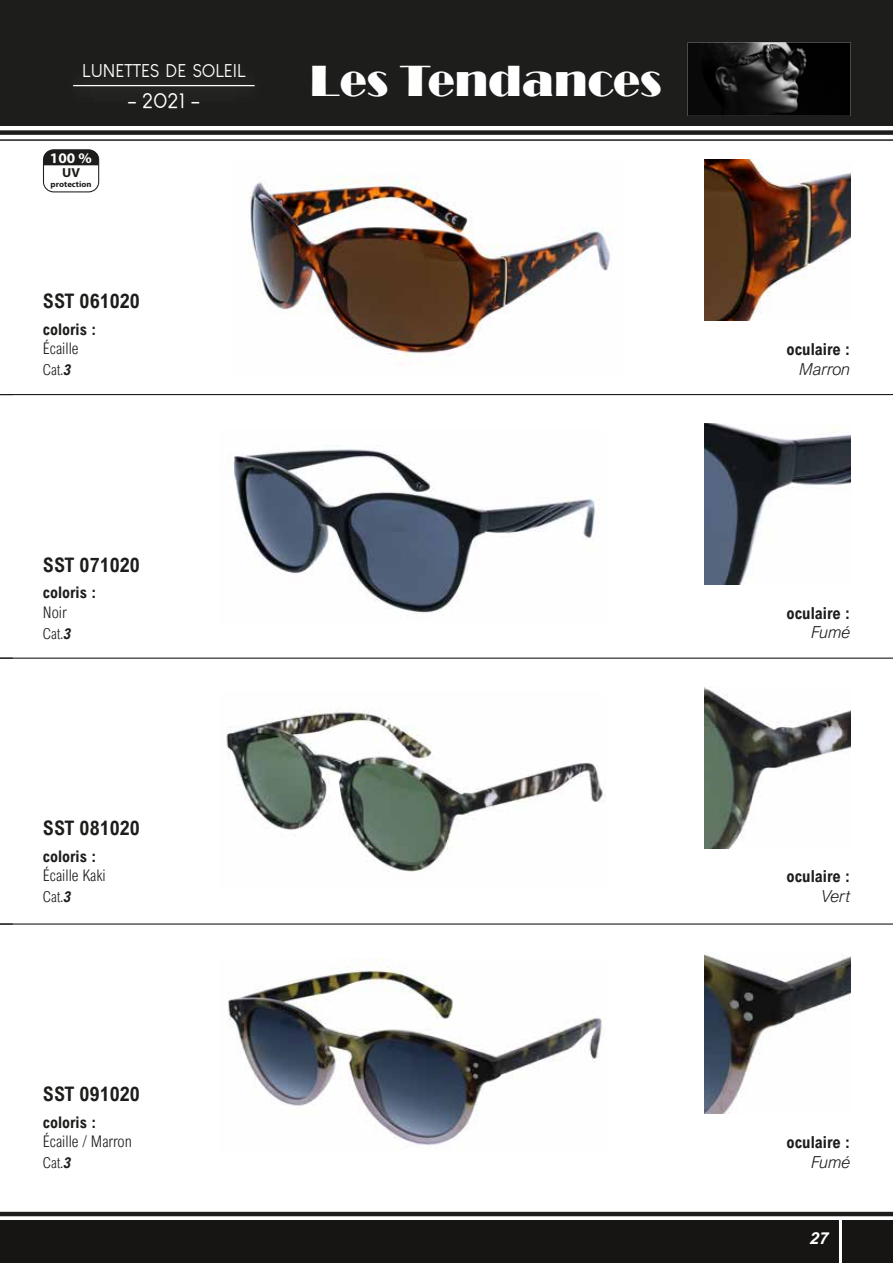
<style>
.page{position:relative;width:893px;height:1263px;background:#fff}
.page>*{position:absolute;margin:0;border:0;box-sizing:border-box;transform-origin:0 0}
.t1{font:45px "Broadway";color:#fff}
.t2{font:22.2px "Louis George Cafe";color:#fff}
.t3{font:700 19.95px "Arial Nova Cond";color:#1d1d1b}
.t4{font:18px "Louis George Cafe";color:#fff}
.t5{font:700 16.5px "Arial Nova Cond";color:#1d1d1b}
.t6{font:italic 300 16.5px "Arial Nova";color:#1d1d1b}
.t7{font:italic 700 16.5px "Arial Nova";color:#fff}
.t8{font:300 16.05px "Arial Nova Cond";color:#1d1d1b}
.t9{font:700 16.05px "Arial Nova Cond";color:#1d1d1b}
.t10{font:300 15px "Arial Nova Cond";color:#1d1d1b}
.t11{font:700 14.7px "Myriad Pro";color:#fff;scale:1.04 1}
.t12{font:700 13.05px "Myriad Pro";color:#1d1d1b;scale:1.04 1}
.t13{font:700 8.4px "Myriad Pro";color:#1d1d1b;scale:1.04 1}
.s1{font-weight:700;font-style:italic}
</style>
<div class="page">
<div style="left:0;top:1220px;width:893px;height:43px;background:#161513"></div>
<div style="left:0;top:0;width:893px;height:125px;background:#1d1d1b"></div>
<img style="left:688px;top:42px;width:162px;height:74px">
<div style="left:0;top:130px;width:893px;height:5px;background:#1d1d1b"></div>
<hr style="left:0;top:139px;width:893px;height:2px;background:#1d1d1b">
<div style="left:56px;top:63px;width:216px;height:45px;background:#21211f"></div>
<hr style="left:73px;top:85px;width:182px;height:1px;background:#fff">
<hr style="left:839px;top:1193px;width:3px;height:70px;background:#fff">
<hr style="left:0;top:1212px;width:893px;height:4px;background:#1d1d1b">
<hr style="left:0;top:394px;width:893px;height:1px;background:#1d1d1b">
<hr style="left:0;top:658px;width:893px;height:1px;background:#1d1d1b">
<svg style="left:0;top:658px;width:13px;height:1px"></svg>
<hr style="left:0;top:923px;width:893px;height:1px;background:#1d1d1b">
<svg style="left:0;top:923px;width:13px;height:1px"></svg>
<img style="left:249px;top:175px;width:361px;height:183px">
<img style="left:704px;top:160px;width:146px;height:160px">
<img style="left:228px;top:449px;width:371px;height:165px">
<img style="left:704px;top:423px;width:146px;height:161px">
<img style="left:228px;top:959px;width:375px;height:189px">
<img style="left:226px;top:708px;width:379px;height:164px">
<img style="left:704px;top:954px;width:146px;height:160px">
<img style="left:704px;top:687px;width:146px;height:161px">
<div style="left:43px;top:149px;width:56px;height:43px;border:1px solid #1d1d1b;border-radius:10px"></div>
<svg style="left:44px;top:150px;width:55px;height:15px"></svg>
<p class="t4" style="left:82px;top:60px;width:31px">LUNETTE</p>
<p class="t4" style="left:150px;top:60px;width:62px">S DE SOLEIL</p>
<p class="t2" style="left:127px;top:87px;width:74px">- 2021 -</p>
<p class="t11" style="left:50px;top:148px;width:42px">100 %</p>
<p class="t12" style="left:62px;top:164px;width:19px">UV</p>
<p class="t13" style="left:51px;top:179px;width:41px">protection</p>
<p class="t3" style="left:43px;top:288px;width:98px">SST 061020</p>
<p class="t9" style="left:43px;top:319px;width:55px">coloris :</p>
<p class="t8" style="left:43px;top:338px;width:37px">Écaille</p>
<p class="t10" style="left:43px;top:360px;width:30px">Cat.<span class="s1">3</span></p>
<h1 class="t1" style="left:310px;top:55px;width:353px">Les Tendances</h1>
<p class="t3" style="left:43px;top:552px;width:98px">SST 071020</p>
<p class="t9" style="left:43px;top:583px;width:55px">coloris :</p>
<p class="t8" style="left:43px;top:602px;width:25px">Noir</p>
<p class="t10" style="left:43px;top:624px;width:30px">Cat.<span class="s1">3</span></p>
<p class="t3" style="left:43px;top:815px;width:98px">SST 081020</p>
<p class="t9" style="left:43px;top:846px;width:55px">coloris :</p>
<p class="t8" style="left:43px;top:866px;width:64px">Écaille Kaki</p>
<p class="t10" style="left:43px;top:888px;width:30px">Cat.<span class="s1">3</span></p>
<p class="t3" style="left:43px;top:1081px;width:98px">SST 091020</p>
<p class="t9" style="left:43px;top:1112px;width:55px">coloris :</p>
<p class="t8" style="left:43px;top:1131px;width:90px">Écaille / Marron</p>
<p class="t10" style="left:43px;top:1153px;width:30px">Cat.<span class="s1">3</span></p>
<p class="t5" style="left:787px;top:339px;width:65px">oculaire :</p>
<p class="t6" style="left:799px;top:360px;width:52px">Marron</p>
<p class="t5" style="left:787px;top:602px;width:65px">oculaire :</p>
<p class="t6" style="left:811px;top:623px;width:41px">Fumé</p>
<p class="t5" style="left:787px;top:866px;width:65px">oculaire :</p>
<p class="t6" style="left:821px;top:887px;width:30px">Vert</p>
<p class="t5" style="left:787px;top:1132px;width:65px">oculaire :</p>
<p class="t6" style="left:811px;top:1153px;width:41px">Fumé</p>
<p class="t7" style="left:810px;top:1228px;width:20px">27</p>
</div>
